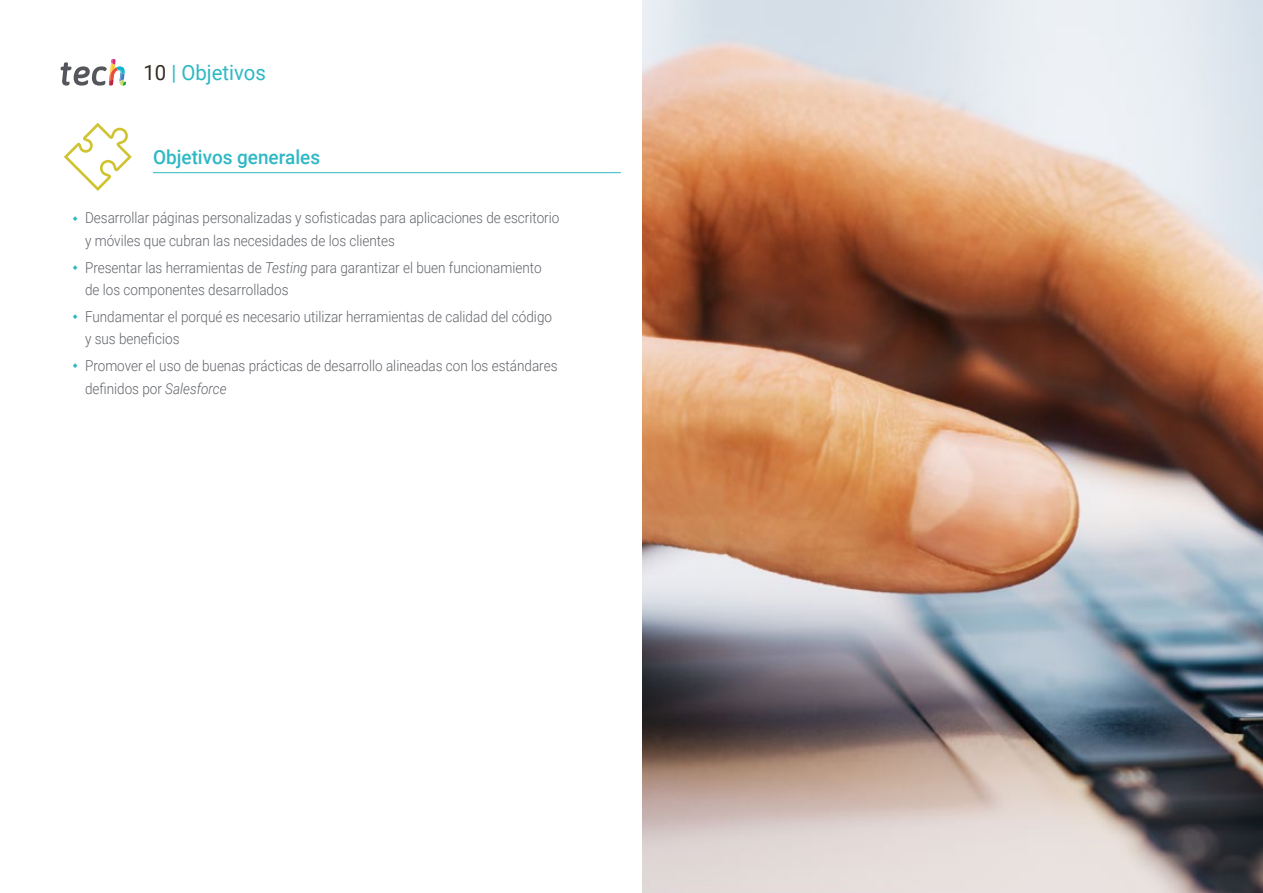
<style>
.page{position:relative;width:1263px;height:893px;background:#fff}
.page>*{position:absolute;margin:0;border:0;box-sizing:border-box;transform-origin:0 0}
.t1{font:21px "Roboto";color:#2db8c5}
.t2{font:500 19.5px "Roboto";color:#2db8c5}
.t3{font:300 15px/22.5px "Roboto";color:#61646a;scale:.9 1}
.s1{color:#312e20}
.s2{font-style:italic}
</style>
<div class="page">
<hr style="left:153px;top:172px;width:468px;height:1px;background:#2db8c5">
<svg style="left:64px;top:123px;width:68px;height:68px"></svg>
<img style="left:642px;top:0;width:621px;height:893px">
<svg style="left:61px;top:59px;width:65px;height:27px"></svg>
<h1 class="t1" style="left:144px;top:57px;width:124px"><span class="s1">10</span> | Objetivos</h1>
<h2 class="t2" style="left:153px;top:144px;width:169px">Objetivos generales</h2>
<p class="t3" style="left:85px;top:206px;width:528px">Desarrollar páginas personalizadas y sofisticadas para aplicaciones de escritorio y móviles que cubran las necesidades de los clientes</p>
<p class="t3" style="left:85px;top:255px;width:509px">Presentar las herramientas de <span class="s2">Testing</span> para garantizar el buen funcionamiento de los componentes desarrollados</p>
<p class="t3" style="left:85px;top:305px;width:520px">Fundamentar el porqué es necesario utilizar herramientas de calidad del código y sus beneficios</p>
<p class="t3" style="left:85px;top:354px;width:526px">Promover el uso de buenas prácticas de desarrollo alineadas con los estándares definidos por <span class="s2">Salesforce</span></p>
</div>
